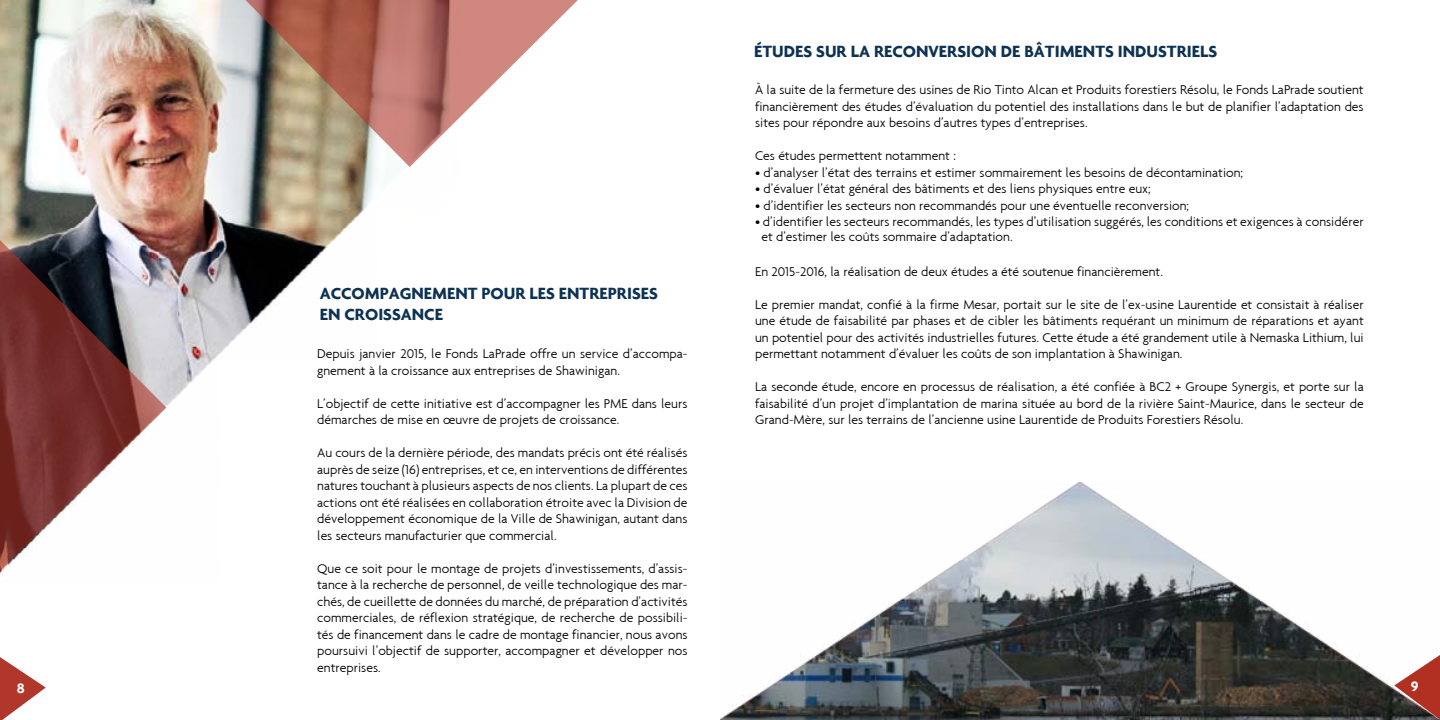
<style>
.page{position:relative;width:1440px;height:720px;background:#fff}
.page>*{position:absolute;margin:0;border:0;box-sizing:border-box;transform-origin:0 0}
.t1{font:700 17.5px/21px "Agenda";color:#0d3253}
.t2{font:700 15px "Agenda";color:#fff}
.t3{font:300 13.75px/16.5px "Agenda";color:#000;text-align:justify}
</style>
<div class="page">
<img style="left:0;top:0;width:405px;height:408px">
<svg style="left:235px;top:0;width:343px;height:167px"></svg>
<svg style="left:0;top:229px;width:166px;height:345px"></svg>
<img style="left:720px;top:482px;width:674px;height:238px">
<svg style="left:0;top:657px;width:46px;height:63px"></svg>
<svg style="left:1394px;top:655px;width:46px;height:65px"></svg>
<p class="t1" style="left:320px;top:282px;width:340px">ACCOMPAGNEMENT POUR LES ENTREPRISES<br>EN CROISSANCE</p>
<p class="t3" style="left:317px;top:345px;width:372px">Depuis janvier 2015, le Fonds LaPrade offre un service d’accompa&shy;gnement à la croissance aux entreprises de Shawinigan.</p>
<p class="t3" style="left:317px;top:395px;width:372px">L’objectif de cette initiative est d’accompagner les PME dans leurs démarches de mise en œuvre de projets de croissance.</p>
<p class="t3" style="left:317px;top:444px;width:372px">Au cours de la dernière période, des mandats précis ont été réalisés auprès de seize (16) entreprises, et ce, en interventions de différentes natures touchant à plusieurs aspects de nos clients. La plupart de ces actions ont été réalisées en collaboration étroite avec la Division de développement économique de la Ville de Shawinigan, autant dans les secteurs manufacturier que commercial.</p>
<p class="t3" style="left:317px;top:560px;width:372px">Que ce soit pour le montage de projets d’investissements, d’assis&shy;tance à la recherche de personnel, de veille technologique des mar&shy;chés, de cueillette de données du marché, de préparation d’activités commerciales, de réflexion stratégique, de recherche de possibili&shy;tés de financement dans le cadre de montage financier, nous avons poursuivi l’objectif de supporter, accompagner et développer nos entreprises.</p>
<p class="t1" style="left:754px;top:40px;width:465px">ÉTUDES SUR LA RECONVERSION DE BÂTIMENTS INDUSTRIELS</p>
<p class="t3" style="left:755px;top:81px;width:610px">À la suite de la fermeture des usines de Rio Tinto Alcan et Produits forestiers Résolu, le Fonds LaPrade soutient financièrement des études d’évaluation du potentiel des installations dans le but de planifier l’adaptation des sites pour répondre aux besoins d’autres types d’entreprises.</p>
<p class="t3" style="left:755px;top:147px;width:202px">Ces études permettent notamment :</p>
<p class="t3" style="left:755px;top:164px;width:490px">• d’analyser l’état des terrains et estimer sommairement les besoins de décontamination;</p>
<p class="t3" style="left:755px;top:180px;width:397px">• d’évaluer l’état général des bâtiments et des liens physiques entre eux;</p>
<p class="t3" style="left:755px;top:197px;width:436px">• d’identifier les secteurs non recommandés pour une éventuelle reconversion;</p>
<p class="t3" style="left:755px;top:213px;width:610px">• d’identifier les secteurs recommandés, les types d’utilisation suggérés, les conditions et exigences à considérer</p>
<p class="t3" style="left:755px;top:263px;width:409px">En 2015-2016, la réalisation de deux études a été soutenue financièrement.</p>
<p class="t3" style="left:755px;top:296px;width:610px">Le premier mandat, confié à la firme Mesar, portait sur le site de l’ex-usine Laurentide et consistait à réaliser une étude de faisabilité par phases et de cibler les bâtiments requérant un minimum de réparations et ayant un potentiel pour des activités industrielles futures. Cette étude a été grandement utile à Nemaska Lithium, lui permettant notamment d’évaluer les coûts de son implantation à Shawinigan.</p>
<p class="t3" style="left:755px;top:378px;width:610px">La seconde étude, encore en processus de réalisation, a été confiée à BC2 + Groupe Synergis, et porte sur la faisabilité d’un projet d’implantation de marina située au bord de la rivière Saint-Maurice, dans le secteur de Grand-Mère, sur les terrains de l’ancienne usine Laurentide de Produits Forestiers Résolu.</p>
<p class="t3" style="left:761px;top:228px;width:253px">et d’estimer les coûts sommaire d’adaptation.</p>
<p class="t2" style="left:17px;top:679px;width:9px">8</p>
<p class="t2" style="left:1411px;top:677px;width:9px">9</p>
</div>
